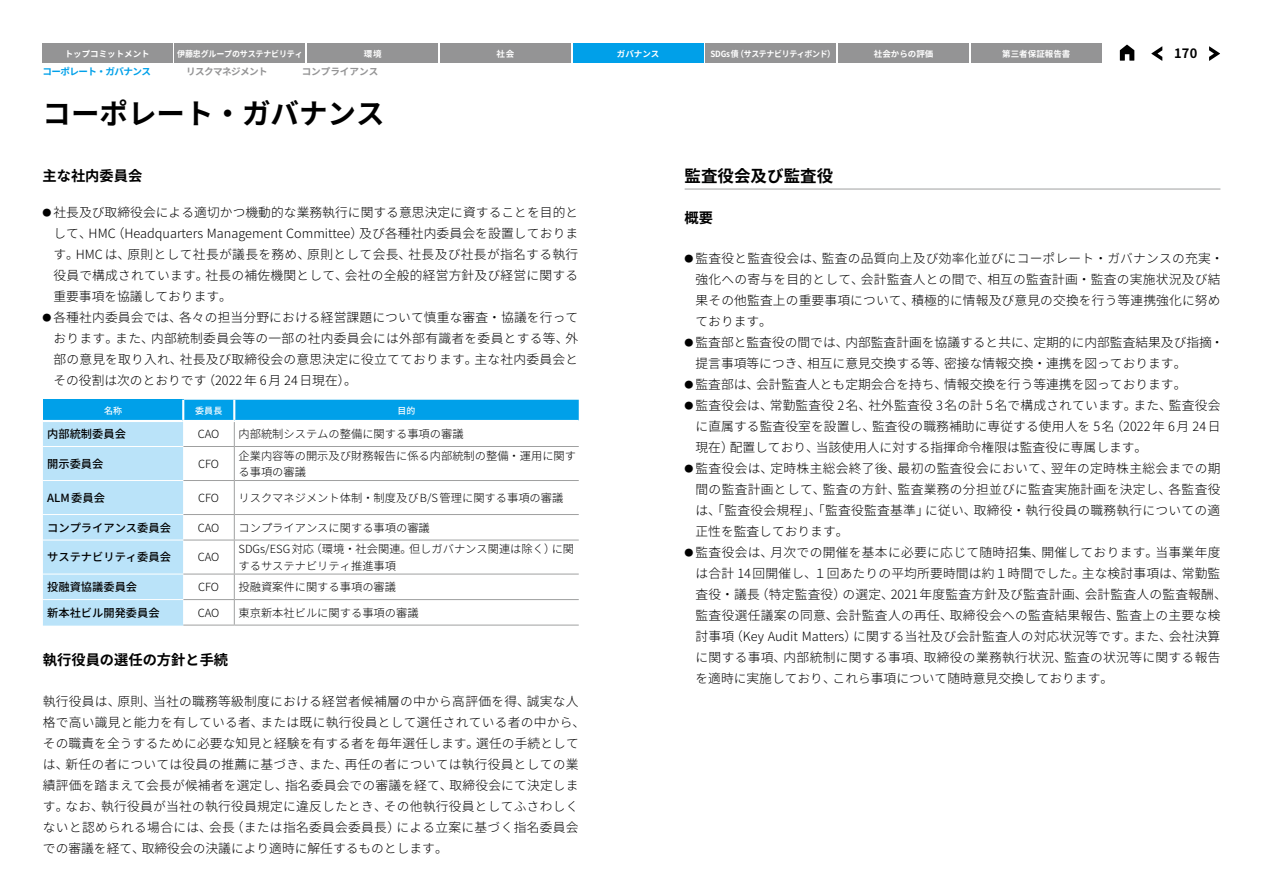
<style>
.page{position:relative;width:1263px;height:893px;background:#fff}
.page>*{position:absolute;margin:0;border:0;box-sizing:border-box;transform-origin:0 0}
.t1{font:700 28.5px "Noto Sans JP";color:#000}
.t2{font:700 16.5px "Noto Sans JP";color:#000}
.t3{font:700 14.25px "Noto Sans JP";color:#000}
.t4{font:700 12.9px "Noto Sans JP";color:#000}
.t5{font:300 12.75px/21px "Noto Sans JP";letter-spacing:.015em;color:#000;text-align:justify}
.t6{font:300 11.25px/16.5px "Noto Sans JP";color:#000}
.t7{font:500 11.25px "Noto Sans JP";color:#000}
.t8{font:700 9.6px "Noto Sans JP";letter-spacing:-.06em;color:#00a0e9}
.t9{font:700 9.6px "Noto Sans JP";letter-spacing:-.06em;color:#949495}
.t10{font:700 9.6px "Noto Sans JP";color:#949495}
.t11{font:500 9px "Noto Sans JP";letter-spacing:.025em;color:#fff}
.t12{font:700 8.55px "Noto Sans JP";color:#fff}
.t13{font:700 8.55px "Noto Sans JP";letter-spacing:-.04em;color:#fff;scale:.93 1}
.t14{font:700 8.55px "Noto Sans JP";letter-spacing:-.02em;color:#fff;scale:.94 1}
.s1{font-size:8.85px}
</style>
<div class="page">
<hr style="left:183px;top:625px;width:51px;height:1px;background:#9fa0a0">
<hr style="left:234px;top:625px;width:345px;height:1px;background:#9fa0a0">
<svg style="left:43px;top:400px;width:536px;height:225px"></svg>
<hr style="left:233px;top:400px;width:2px;height:20px;background:#fff">
<hr style="left:43px;top:446px;width:140px;height:1px;background:#fff">
<hr style="left:43px;top:480px;width:140px;height:1px;background:#fff">
<hr style="left:43px;top:514px;width:140px;height:1px;background:#fff">
<hr style="left:43px;top:540px;width:140px;height:1px;background:#fff">
<hr style="left:43px;top:574px;width:140px;height:1px;background:#fff">
<hr style="left:43px;top:599px;width:140px;height:1px;background:#fff">
<hr style="left:43px;top:625px;width:140px;height:1px;background:#bae3f9">
<hr style="left:685px;top:189px;width:535px;height:1px;background:#9fa0a0">
<svg style="left:1151px;top:46px;width:11px;height:15px"></svg>
<svg style="left:1209px;top:46px;width:11px;height:15px"></svg>
<svg style="left:1120px;top:45px;width:14px;height:16px"></svg>
<div style="left:308px;top:44px;width:130px;height:19px;background:#949495"></div>
<div style="left:42px;top:44px;width:130px;height:19px;background:#949495"></div>
<div style="left:440px;top:44px;width:130px;height:19px;background:#949495"></div>
<div style="left:706px;top:44px;width:130px;height:19px;background:#949495"></div>
<div style="left:838px;top:44px;width:131px;height:19px;background:#949495"></div>
<div style="left:971px;top:44px;width:130px;height:19px;background:#949495"></div>
<div style="left:175px;top:44px;width:130px;height:19px;background:#949495"></div>
<div style="left:573px;top:44px;width:130px;height:19px;background:#00a0e9"></div>
<p class="t12" style="left:65px;top:49px;width:87px">トップコミットメント</p>
<p class="t14" style="left:177px;top:49px;width:135px">伊藤忠グループのサステナビリティ</p>
<p class="t12" style="left:364px;top:49px;width:19px">環境</p>
<p class="t12" style="left:496px;top:49px;width:19px">社会</p>
<p class="t12" style="left:617px;top:49px;width:44px">ガバナンス</p>
<p class="t13" style="left:710px;top:49px;width:136px">SDGs債（サステナビリティボンド）</p>
<p class="t12" style="left:874px;top:49px;width:61px">社会からの評価</p>
<p class="t12" style="left:1002px;top:49px;width:70px">第三者保証報告書</p>
<p class="t4" style="left:1174px;top:46px;width:25px">170</p>
<p class="t8" style="left:43px;top:66px;width:110px">コーポレート・ガバナンス</p>
<p class="t9" style="left:186px;top:66px;width:83px">リスクマネジメント</p>
<p class="t10" style="left:302px;top:66px;width:78px">コンプライアンス</p>
<h1 class="t1" style="left:43px;top:97px;width:343px">コーポレート・ガバナンス</h1>
<p class="t3" style="left:43px;top:167px;width:101px">主な社内委員会</p>
<p class="t5" style="left:53px;top:202px;width:526px;text-indent:-11px"><span class="s1">●</span> 社長及び取締役会による適切かつ機動的な業務執行に関する意思決定に資することを目的として、HMC（Headquarters Management Committee）及び各種社内委員会を設置しております。HMCは、原則として社長が議長を務め、原則として会長、社長及び社長が指名する執行役員で構成されています。社長の補佐機関として、会社の全般的経営方針及び経営に関する重要事項を協議しております。</p>
<p class="t5" style="left:53px;top:307px;width:526px;text-indent:-11px"><span class="s1">●</span> 各種社内委員会では、各々の担当分野における経営課題について慎重な審査・協議を行っております。また、内部統制委員会等の一部の社内委員会には外部有識者を委員とする等、外部の意見を取り入れ、社長及び取締役会の意思決定に役立てております。主な社内委員会とその役割は次のとおりです（2022年 6月 24日現在）。</p>
<p class="t11" style="left:104px;top:405px;width:20px">名称</p>
<p class="t11" style="left:195px;top:405px;width:29px">委員長</p>
<p class="t11" style="left:398px;top:405px;width:19px">目的</p>
<p class="t7" style="left:47px;top:428px;width:80px">内部統制委員会</p>
<p class="t6" style="left:198px;top:426px;width:23px">CAO</p>
<p class="t6" style="left:239px;top:426px;width:226px">内部統制システムの整備に関する事項の審議</p>
<p class="t7" style="left:47px;top:457px;width:58px">開示委員会</p>
<p class="t6" style="left:198px;top:456px;width:23px">CFO</p>
<p class="t6" style="left:239px;top:447px;width:339px">企業内容等の開示及び財務報告に係る内部統制の整備・運用に関する事項の審議</p>
<p class="t7" style="left:47px;top:491px;width:59px">ALM委員会</p>
<p class="t6" style="left:198px;top:490px;width:23px">CFO</p>
<p class="t6" style="left:239px;top:490px;width:326px">リスクマネジメント体制・制度及びB/S管理に関する事項の審議</p>
<p class="t7" style="left:47px;top:521px;width:125px">コンプライアンス委員会</p>
<p class="t6" style="left:198px;top:519px;width:23px">CAO</p>
<p class="t6" style="left:239px;top:519px;width:193px">コンプライアンスに関する事項の審議</p>
<p class="t7" style="left:47px;top:551px;width:125px">サステナビリティ委員会</p>
<p class="t6" style="left:198px;top:549px;width:23px">CAO</p>
<p class="t6" style="left:239px;top:541px;width:337px">SDGs/ESG対応（環境・社会関連。但しガバナンス関連は除く）に関するサステナビリティ推進事項</p>
<p class="t7" style="left:47px;top:581px;width:91px">投融資協議委員会</p>
<p class="t6" style="left:198px;top:579px;width:23px">CFO</p>
<p class="t6" style="left:239px;top:579px;width:159px">投融資案件に関する事項の審議</p>
<p class="t7" style="left:47px;top:606px;width:114px">新本社ビル開発委員会</p>
<p class="t6" style="left:198px;top:604px;width:23px">CAO</p>
<p class="t6" style="left:239px;top:604px;width:181px">東京新本社ビルに関する事項の審議</p>
<p class="t3" style="left:43px;top:652px;width:187px">執行役員の選任の方針と手続</p>
<p class="t5" style="left:43px;top:691px;width:544px;text-align:left">執行役員は、原則、当社の職務等級制度における経営者候補層の中から高評価を得、誠実な人格で高い識見と能力を有している者、または既に執行役員として選任されている者の中から、その職責を全うするために必要な知見と経験を有する者を毎年選任します。選任の手続としては、新任の者については役員の推薦に基づき、また、再任の者については執行役員としての業績評価を踏まえて会長が候補者を選定し、指名委員会での審議を経て、取締役会にて決定します。なお、執行役員が当社の執行役員規定に違反したとき、その他執行役員としてふさわしくないと認められる場合には、会長（または指名委員会委員長）による立案に基づく指名委員会での審議を経て、取締役会の決議により適時に解任するものとします。</p>
<p class="t2" style="left:685px;top:167px;width:150px">監査役会及び監査役</p>
<p class="t3" style="left:685px;top:209px;width:30px">概要</p>
<p class="t5" style="left:695px;top:248px;width:530px;text-align:left;text-indent:-11px"><span class="s1">●</span> 監査役と監査役会は、監査の品質向上及び効率化並びにコーポレート・ガバナンスの充実・強化への寄与を目的として、会計監査人との間で、相互の監査計画・監査の実施状況及び結果その他監査上の重要事項について、積極的に情報及び意見の交換を行う等連携強化に努めております。</p>
<p class="t5" style="left:695px;top:332px;width:530px;text-indent:-11px"><span class="s1">●</span> 監査部と監査役の間では、内部監査計画を協議すると共に、定期的に内部監査結果及び指摘・提言事項等につき、相互に意見交換する等、密接な情報交換・連携を図っております。</p>
<p class="t5" style="left:685px;top:374px;width:503px"><span class="s1">●</span> 監査部は、会計監査人とも定期会合を持ち、情報交換を行う等連携を図っております。</p>
<p class="t5" style="left:695px;top:395px;width:526px;text-indent:-11px"><span class="s1">●</span> 監査役会は、常勤監査役 2名、社外監査役 3名の計 5名で構成されています。また、監査役会に直属する監査役室を設置し、監査役の職務補助に専従する使用人を 5名（2022年 6月 24日現在）配置しており、当該使用人に対する指揮命令権限は監査役に専属します。</p>
<p class="t5" style="left:695px;top:458px;width:526px;text-indent:-11px"><span class="s1">●</span> 監査役会は、定時株主総会終了後、最初の監査役会において、翌年の定時株主総会までの期間の監査計画として、監査の方針、監査業務の分担並びに監査実施計画を決定し、各監査役は、「監査役会規程」、「監査役監査基準」に従い、取締役・執行役員の職務執行についての適正性を監査しております。</p>
<p class="t5" style="left:695px;top:542px;width:533px;text-align:left;text-indent:-11px"><span class="s1">●</span> 監査役会は、月次での開催を基本に必要に応じて随時招集、開催しております。当事業年度は合計 14回開催し、１回あたりの平均所要時間は約１時間でした。主な検討事項は、常勤監査役・議長（特定監査役）の選定、2021年度監査方針及び監査計画、会計監査人の監査報酬、監査役選任議案の同意、会計監査人の再任、取締役会への監査結果報告、監査上の主要な検討事項（Key Audit Matters）に関する当社及び会計監査人の対応状況等です。また、会社決算に関する事項、内部統制に関する事項、取締役の業務執行状況、監査の状況等に関する報告を適時に実施しており、これら事項について随時意見交換しております。</p>
</div>
